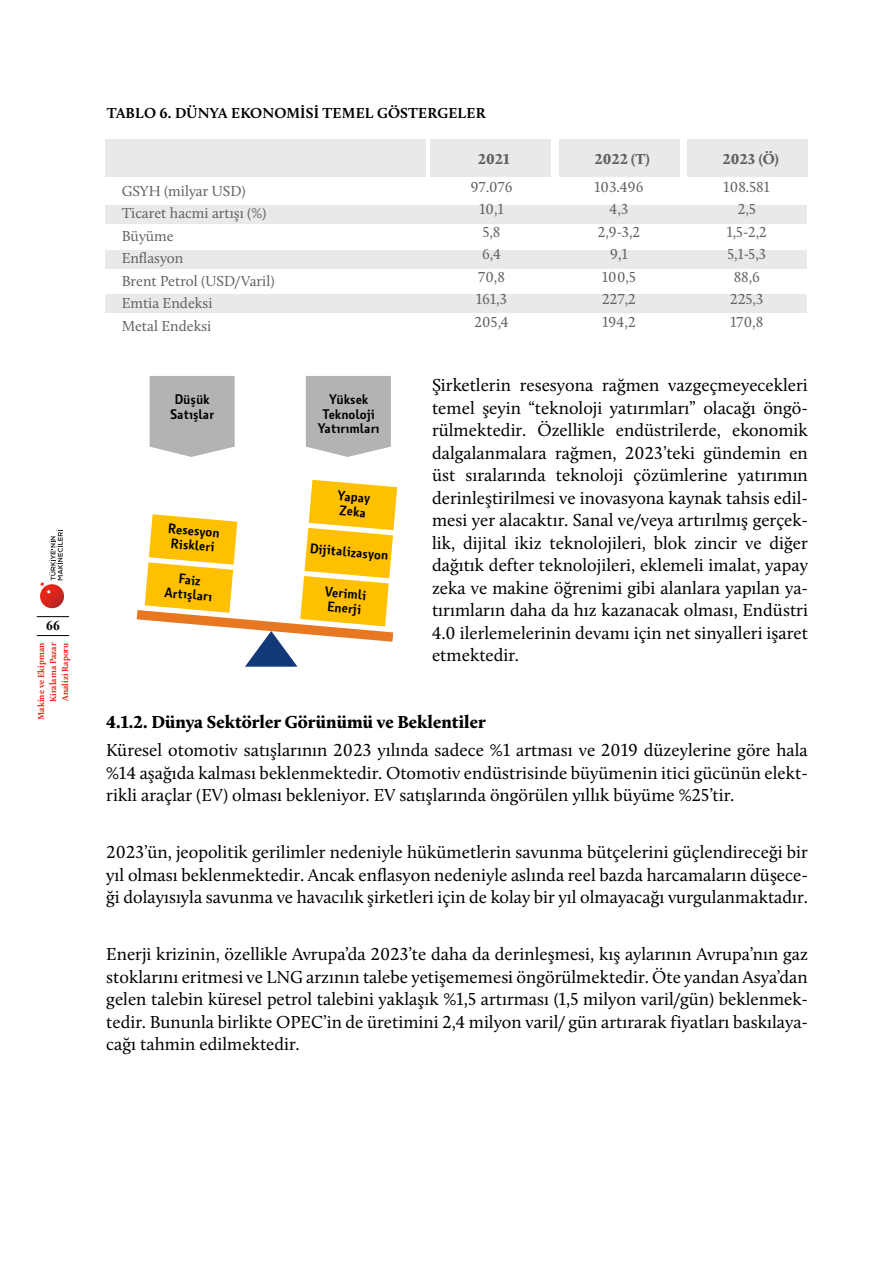
<style>
.page{position:relative;width:893px;height:1263px;background:#fff}
.page>*{position:absolute;margin:0;border:0;box-sizing:border-box;transform-origin:0 0}
.t1{font:18px/22.5px "Calluna";color:#000;text-align:justify}
.t2{font:900 18px "Calluna";color:#000}
.t3{font:15px/22.5px "Calluna";color:#616160;text-align:center}
.t4{font:700 15px "Calluna";letter-spacing:.015em;color:#000}
.t5{font:900 15px "Calluna";letter-spacing:.015em;color:#616160}
.t6{font:700 13.5px/14.5px "Botanika";color:#000;text-align:center}
.t7{font:700 13.5px "Times New Roman";color:#000}
.t8{font:700 9px/12px "Calluna";color:#e52716;text-align:justify}
</style>
<div class="page">
<hr style="left:37px;top:616px;width:32px;height:1px;background:#000">
<hr style="left:37px;top:635px;width:32px;height:1px;background:#000">
<svg style="left:40px;top:584px;width:24px;height:24px"></svg>
<svg style="left:40px;top:530px;width:23px;height:64px"></svg>
<div style="left:105px;top:250px;width:702px;height:19px;background:#e9e9e9"></div>
<div style="left:105px;top:294px;width:702px;height:19px;background:#e9e9e9"></div>
<div style="left:105px;top:205px;width:702px;height:19px;background:#e9e9e9"></div>
<div style="left:105px;top:139px;width:89px;height:38px;background:#e9e9e9"></div>
<div style="left:156px;top:139px;width:269px;height:38px;background:#e9e9e9"></div>
<div style="left:431px;top:139px;width:120px;height:38px;background:#e9e9e9"></div>
<div style="left:559px;top:139px;width:120px;height:38px;background:#e9e9e9"></div>
<div style="left:687px;top:139px;width:121px;height:38px;background:#e9e9e9"></div>
<svg style="left:150px;top:376px;width:85px;height:81px;background:#b8b8b8"></svg>
<div style="left:306px;top:376px;width:85px;height:81px;background:#b3b3b3"></div>
<svg style="left:137px;top:480px;width:260px;height:187px"></svg>
<p class="t7" style="left:46px;top:616px;width:15px">66</p>
<p class="t8" style="left:35px;top:702px;width:61px;text-indent:-18px;rotate:-90deg">Makine ve Ekipman Kiralama Pazar Analizi Raporu</p>
<p class="t4" style="left:107px;top:104px;width:380px">TABLO 6. DÜNYA EKONOMISI TEMEL GÖSTERGELER</p>
<p class="t3" style="left:122px;top:179px;width:154px;text-align:left">GSYH (milyar USD)<br>Ticaret hacmi artışı (%)<br>Büyüme<br>Enflasyon<br>Brent Petrol (USD/Varil)<br>Emtia Endeksi<br>Metal Endeksi</p>
<p class="t6" style="left:170px;top:392px;width:46px">Düşük<br>Satışlar</p>
<p class="t6" style="left:318px;top:392px;width:64px">Yüksek<br>Teknoloji<br>Yatırımları</p>
<p class="t6" style="left:169px;top:521px;width:53px;rotate:5deg">Resesyon<br>Riskleri</p>
<p class="t6" style="left:166px;top:570px;width:50px;rotate:5deg">Faiz<br>Artışları</p>
<p class="t6" style="left:338px;top:488px;width:35px;text-align:left;rotate:5deg">Yapay<br>Zeka</p>
<p class="t6" style="left:311px;top:541px;width:80px;rotate:5deg">Dijitalizasyon</p>
<p class="t6" style="left:325px;top:584px;width:43px;text-align:left;rotate:5deg">Verimli<br>Enerji</p>
<p class="t5" style="left:478px;top:149px;width:33px">2021</p>
<p class="t5" style="left:595px;top:149px;width:56px">2022 (T)</p>
<p class="t5" style="left:723px;top:149px;width:57px">2023 (Ö)</p>
<p class="t3" style="left:471px;top:175px;width:43px">97.076<br>10,1<br>5,8<br>6,4<br>70,8<br>161,3<br>205,4</p>
<p class="t3" style="left:594px;top:175px;width:51px">103.496<br>4,3<br>2,9-3,2<br>9,1<br>100,5<br>227,2<br>194,2</p>
<p class="t3" style="left:724px;top:175px;width:48px">108.581<br>2,5<br>1,5-2,2<br>5,1-5,3<br>88,6<br>225,3<br>170,8</p>
<p class="t1" style="left:432px;top:374px;width:377px">Şirketlerin resesyona rağmen vazgeçmeyecekleri temel şeyin “teknoloji yatırımları” olacağı öngö&shy;rülmektedir. Özellikle endüstrilerde, ekonomik dalgalanmalara rağmen, 2023’teki gündemin en üst sıralarında teknoloji çözümlerine yatırımın derinleştirilmesi ve inovasyona kaynak tahsis edil&shy;mesi yer alacaktır. Sanal ve/veya artırılmış gerçek&shy;lik, dijital ikiz teknolojileri, blok zincir ve diğer dağıtık defter teknolojileri, eklemeli imalat, yapay zeka ve makine öğrenimi gibi alanlara yapılan ya&shy;tırımların daha da hız kazanacak olması, Endüstri 4.0 ilerlemelerinin devamı için net sinyalleri işaret etmektedir.</p>
<p class="t2" style="left:106px;top:710px;width:381px">4.1.2. Dünya Sektörler Görünümü ve Beklentiler</p>
<p class="t1" style="left:106px;top:739px;width:703px">Küresel otomotiv satışlarının 2023 yılında sadece %1 artması ve 2019 düzeylerine göre hala %14 aşağıda kalması beklenmektedir. Otomotiv endüstrisinde büyümenin itici gücünün elekt&shy;rikli araçlar (EV) olması bekleniyor. EV satışlarında öngörülen yıllık büyüme %25’tir.</p>
<p class="t1" style="left:106px;top:841px;width:703px">2023’ün, jeopolitik gerilimler nedeniyle hükümetlerin savunma bütçelerini güçlendireceği bir yıl olması beklenmektedir. Ancak enflasyon nedeniyle aslında reel bazda harcamaların düşece&shy;ği dolayısıyla savunma ve havacılık şirketleri için de kolay bir yıl olmayacağı vurgulanmaktadır.</p>
<p class="t1" style="left:106px;top:943px;width:703px">Enerji krizinin, özellikle Avrupa’da 2023’te daha da derinleşmesi, kış aylarının Avrupa’nın gaz stoklarını eritmesi ve LNG arzının talebe yetişememesi öngörülmektedir. Öte yandan Asya’dan gelen talebin küresel petrol talebini yaklaşık %1,5 artırması (1,5 milyon varil/gün) beklenmek&shy;tedir. Bununla birlikte OPEC’in de üretimini 2,4 milyon varil/ gün artırarak fiyatları baskılaya&shy;cağı tahmin edilmektedir.</p>
</div>
